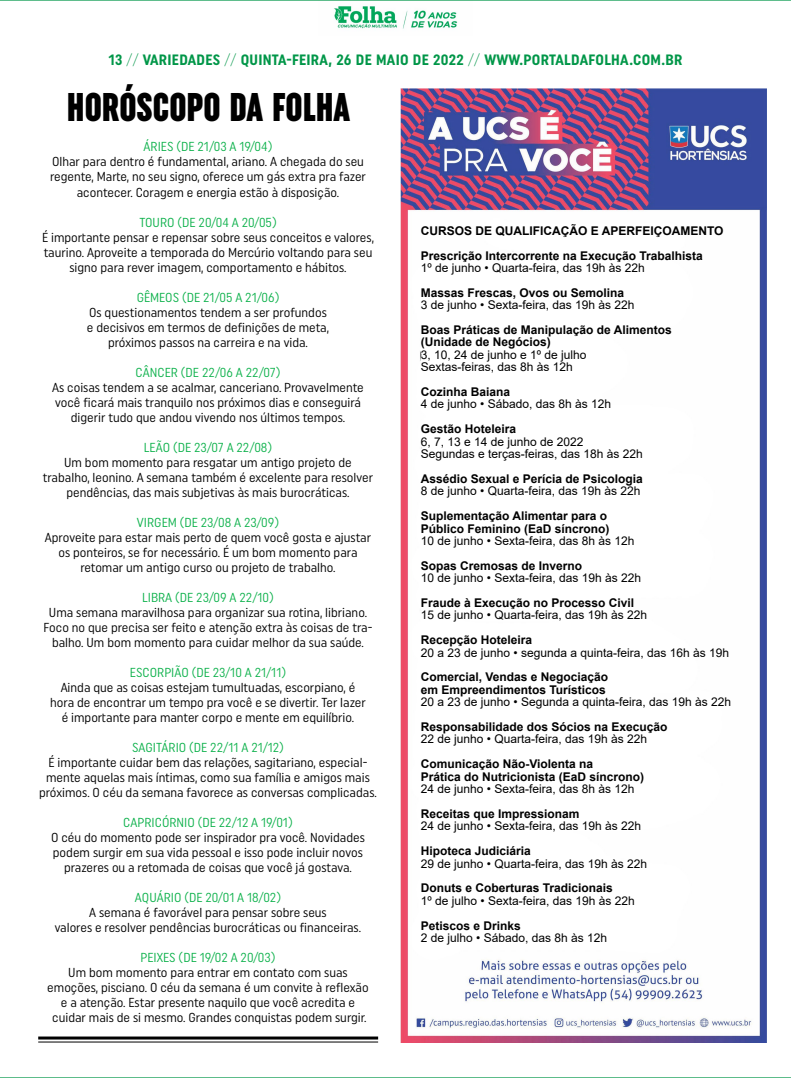
<style>
.page{position:relative;width:791px;height:1078px;background:#fff}
.page>*{position:absolute;margin:0;border:0;box-sizing:border-box;transform-origin:0 0}
.t1{font:900 extra-condensed 40px "Uniform";color:#000}
.t2{font:700 15px "Uniform Condensed";letter-spacing:.02em;color:#009648}
.t3{font:13px/15px "Uniform Condensed";color:#000;text-align:center}
.t4{font:13px "Uniform Condensed";color:#0db14b}
.t5{font:12px/12.4px "Arial";color:#000}
.t6{font:700 12px/12.4px "Arial";color:#000}
.s1{font-weight:300}
</style>
<div class="page">
<img style="left:334px;top:6px;width:124px;height:23px">
<hr style="left:38px;top:1036px;width:340px;height:3px;background:#000">
<hr style="left:38px;top:1041px;width:340px;height:1px;background:#000">
<img style="left:400px;top:88px;width:366px;height:954px">
<div style="left:446px;top:885px;width:153px;height:31px;background:#fff"></div>
<hr style="left:0;top:0;width:791px;height:1px;background:#009648">
<hr style="left:0;top:1077px;width:791px;height:1px;background:#009648">
<p class="t2" style="left:108px;top:51px;width:575px">13 <span class="s1">//</span> VARIEDADES <span class="s1">//</span> QUINTA-FEIRA, 26 DE MAIO DE 2022 <span class="s1">//</span> WWW.PORTALDAFOLHA.COM.BR</p>
<h1 class="t1" style="left:67px;top:84px;width:285px">HORÓSCOPO DA FOLHA</h1>
<p class="t4" style="left:144px;top:139px;width:130px">ÁRIES (DE 21/03 A 19/04)</p>
<p class="t3" style="left:50px;top:154px;width:317px">Olhar para dentro é fundamental, ariano. A chegada do seu regente, Marte, no seu signo, oferece um gás extra pra fazer acontecer. Coragem e energia estão à disposição.</p>
<p class="t4" style="left:139px;top:214px;width:139px">TOURO (DE 20/04 A 20/05)</p>
<p class="t3" style="left:42px;top:229px;width:333px">É importante pensar e repensar sobre seus conceitos e valores, taurino. Aproveite a temporada do Mercúrio voltando para seu signo para rever imagem, comportamento e hábitos.</p>
<p class="t4" style="left:137px;top:289px;width:144px">GÊMEOS (DE 21/05 A 21/06)</p>
<p class="t3" style="left:87px;top:304px;width:244px">Os questionamentos tendem a ser profundos e decisivos em termos de definições de meta, próximos passos na carreira e na vida.</p>
<p class="t4" style="left:136px;top:364px;width:146px">CÂNCER (DE 22/06 A 22/07)</p>
<p class="t3" style="left:52px;top:379px;width:313px">As coisas tendem a se acalmar, canceriano. Provavelmente você ficará mais tranquilo nos próximos dias e conseguirá digerir tudo que andou vivendo nos últimos tempos.</p>
<p class="t4" style="left:144px;top:439px;width:130px">LEÃO (DE 23/07 A 22/08)</p>
<p class="t3" style="left:43px;top:454px;width:332px">Um bom momento para resgatar um antigo projeto de trabalho, leonino. A semana também é excelente para resolver pendências, das mais subjetivas às mais burocráticas.</p>
<p class="t4" style="left:137px;top:514px;width:144px">VIRGEM (DE 23/08 A 23/09)</p>
<p class="t3" style="left:45px;top:529px;width:328px">Aproveite para estar mais perto de quem você gosta e ajustar os ponteiros, se for necessário. É um bom momento para retomar um antigo curso ou projeto de trabalho.</p>
<p class="t4" style="left:142px;top:589px;width:133px">LIBRA (DE 23/09 A 22/10)</p>
<p class="t3" style="left:44px;top:604px;width:330px">Uma semana maravilhosa para organizar sua rotina, libriano.<br>Foco no que precisa ser feito e atenção extra às coisas de tra&shy;balho. Um bom momento para cuidar melhor da sua saúde.</p>
<p class="t4" style="left:130px;top:664px;width:158px">ESCORPIÃO (DE 23/10 A 21/11)</p>
<p class="t3" style="left:50px;top:679px;width:317px">Ainda que as coisas estejam tumultuadas, escorpiano, é hora de encontrar um tempo pra você e se divertir. Ter lazer é importante para manter corpo e mente em equilíbrio.</p>
<p class="t4" style="left:132px;top:739px;width:153px">SAGITÁRIO (DE 22/11 A 21/12)</p>
<p class="t3" style="left:39px;top:754px;width:339px">É importante cuidar bem das relações, sagitariano, especial&shy;mente aquelas mais íntimas, como sua família e amigos mais próximos. O céu da semana favorece as conversas complicadas.</p>
<p class="t4" style="left:123px;top:814px;width:171px">CAPRICÓRNIO (DE 22/12 A 19/01)</p>
<p class="t3" style="left:51px;top:829px;width:315px">O céu do momento pode ser inspirador pra você. Novidades podem surgir em sua vida pessoal e isso pode incluir novos prazeres ou a retomada de coisas que você já gostava.</p>
<p class="t4" style="left:135px;top:889px;width:148px">AQUÁRIO (DE 20/01 A 18/02)</p>
<p class="t3" style="left:55px;top:904px;width:308px">A semana é favorável para pensar sobre seus<br>valores e resolver pendências burocráticas ou financeiras.</p>
<p class="t4" style="left:141px;top:949px;width:136px">PEIXES (DE 19/02 A 20/03)</p>
<p class="t3" style="left:47px;top:964px;width:323px">Um bom momento para entrar em contato com suas emoções, pisciano. O céu da semana é um convite à reflexão e a atenção. Estar presente naquilo que você acredita e cuidar mais de si mesmo. Grandes conquistas podem surgir.</p>
<p class="t6" style="left:421px;top:218px;width:304px;line-height:24.8px">CURSOS DE QUALIFICAÇÃO E APERFEIÇOAMENTO<br>Prescrição Intercorrente na Execução Trabalhista</p>
<p class="t5" style="left:421px;top:261px;width:226px">1º de junho • Quarta-feira, das 19h às 22h</p>
<p class="t6" style="left:421px;top:286px;width:205px">Massas Frescas, Ovos ou Semolina</p>
<p class="t5" style="left:421px;top:298px;width:215px">3 de junho • Sexta-feira, das 19h às 22h</p>
<p class="t6" style="left:421px;top:323px;width:252px">Boas Práticas de Manipulação de Alimentos (Unidade de Negócios)</p>
<p class="t5" style="left:421px;top:348px;width:167px">3, 10, 24 de junho e 1º de julho<br>Sextas-feiras, das 8h às 12h</p>
<p class="t6" style="left:421px;top:385px;width:91px">Cozinha Baiana</p>
<p class="t5" style="left:421px;top:398px;width:192px">4 de junho • Sábado, das 8h às 12h</p>
<p class="t6" style="left:421px;top:423px;width:97px">Gestão Hoteleira</p>
<p class="t5" style="left:421px;top:435px;width:224px">6, 7, 13 e 14 de junho de 2022<br>Segundas e terças-feiras, das 18h às 22h</p>
<p class="t6" style="left:421px;top:472px;width:224px">Assédio Sexual e Perícia de Psicologia</p>
<p class="t5" style="left:421px;top:484px;width:221px">8 de junho • Quarta-feira, das 19h às 22h</p>
<p class="t6" style="left:421px;top:509px;width:190px">Suplementação Alimentar para o<br>Público Feminino (EaD síncrono)</p>
<p class="t5" style="left:421px;top:534px;width:215px">10 de junho • Sexta-feira, das 8h às 12h</p>
<p class="t6" style="left:421px;top:559px;width:163px">Sopas Cremosas de Inverno</p>
<p class="t5" style="left:421px;top:571px;width:222px">10 de junho • Sexta-feira, das 19h às 22h</p>
<p class="t6" style="left:421px;top:596px;width:215px">Fraude à Execução no Processo Civil</p>
<p class="t5" style="left:421px;top:608px;width:228px">15 de junho • Quarta-feira, das 19h às 22h</p>
<p class="t6" style="left:421px;top:633px;width:113px">Recepção Hoteleira</p>
<p class="t5" style="left:421px;top:646px;width:310px">20 a 23 de junho • segunda a quinta-feira, das 16h às 19h</p>
<p class="t6" style="left:421px;top:671px;width:189px">Comercial, Vendas e Negociação em Empreendimentos Turísticos</p>
<p class="t5" style="left:421px;top:695px;width:312px">20 a 23 de junho • Segunda a quinta-feira, das 19h às 22h</p>
<p class="t6" style="left:421px;top:720px;width:248px">Responsabilidade dos Sócios na Execução</p>
<p class="t5" style="left:421px;top:732px;width:228px">22 de junho • Quarta-feira, das 19h às 22h</p>
<p class="t6" style="left:421px;top:757px;width:225px">Comunicação Não-Violenta na<br>Prática do Nutricionista (EaD síncrono)</p>
<p class="t5" style="left:421px;top:782px;width:215px">24 de junho • Sexta-feira, das 8h às 12h</p>
<p class="t6" style="left:421px;top:807px;width:160px">Receitas que Impressionam</p>
<p class="t5" style="left:421px;top:819px;width:222px">24 de junho • Sexta-feira, das 19h às 22h</p>
<p class="t6" style="left:421px;top:844px;width:112px">Hipoteca Judiciária</p>
<p class="t5" style="left:421px;top:856px;width:228px">29 de junho • Quarta-feira, das 19h às 22h</p>
<p class="t6" style="left:421px;top:881px;width:194px">Donuts e Coberturas Tradicionais</p>
<p class="t5" style="left:421px;top:894px;width:216px">1º de julho • Sexta-feira, das 19h às 22h</p>
<p class="t6" style="left:421px;top:919px;width:102px">Petiscos e Drinks</p>
<p class="t5" style="left:421px;top:931px;width:188px">2 de julho • Sábado, das 8h às 12h</p>
</div>
